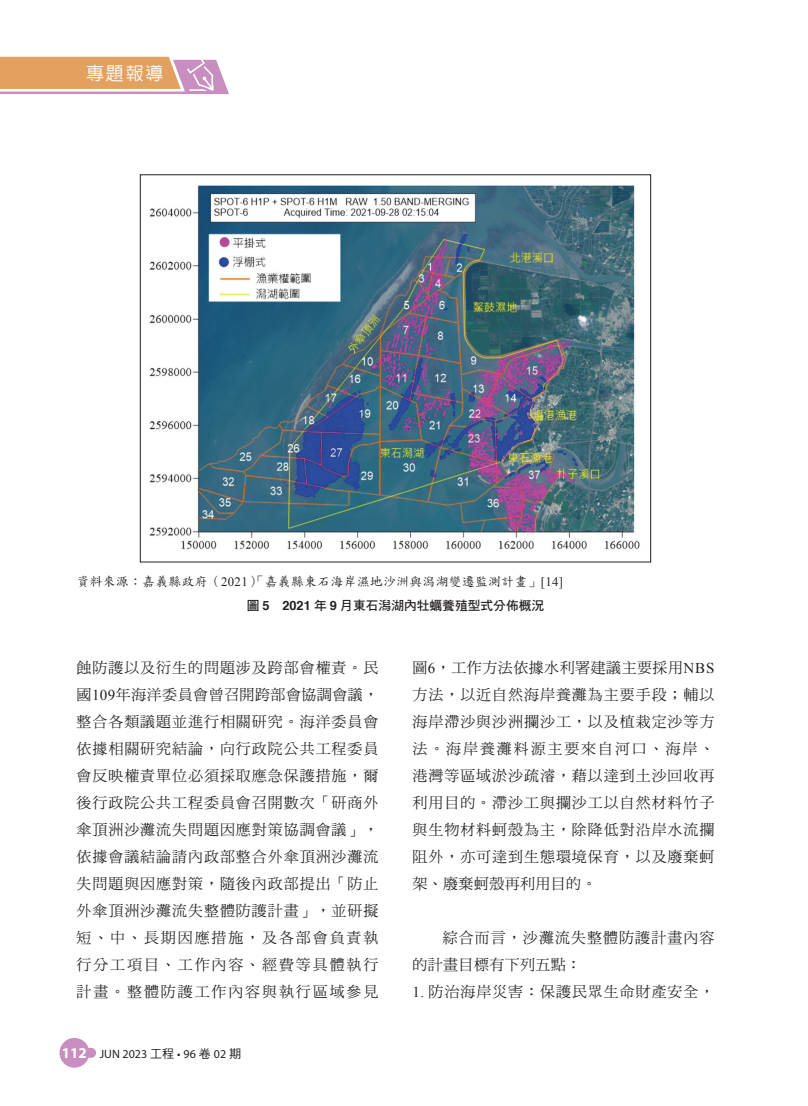
<style>
.page{position:relative;width:808px;height:1106px;background:#fff}
.page>*{position:absolute;margin:0;border:0;box-sizing:border-box;transform-origin:0 0}
.t1{font:500 18px "AR Hei B5";color:#fff}
.t2{font:15px/27px "DF Ming Std W5";letter-spacing:.065em;color:#231f20;text-align:justify}
.t3{font:12.9px "DF Biao Kai Shu Std W5";letter-spacing:.025em;color:#231f20}
.t4{font:12.75px "DF Hei Std W7";color:#231f20}
.t5{font:12px "Myriad Pro";color:#231f20}
.s1{font-family:"Times New Roman"}
.s2{font-family:"Helvetica";font-weight:700}
.s3{font-weight:700;font-size:15px;color:#fff}
.s4{font-family:"DF Hei Std W5"}
</style>
<div class="page">
<svg style="left:0;top:57px;width:229px;height:37px;background:#e0a988"></svg>
<div style="left:60px;top:1037px;width:29px;height:30px;background:#c78ebf;border-radius:50%"></div>
<div style="left:70px;top:1047px;width:26px;height:10px;background:#c78ebf;border-radius:5px"></div>
<img style="left:149px;top:185px;width:491px;height:365px">
<p class="t1" style="left:86px;top:64px;width:79px">專題報導</p>
<p class="t3" style="left:77px;top:574px;width:488px">資料來源：嘉義縣政府（<span class="s1">2021</span>）「嘉義縣東石海岸濕地沙洲與潟湖變遷監測計畫」<span class="s1">[14]</span></p>
<p class="t4" style="left:247px;top:598px;width:299px">圖 <span class="s2">5 2021</span> 年 <span class="s2">9</span> 月東石潟湖內牡蠣養殖型式分佈概況</p>
<p class="t2" style="left:77px;top:653px;width:303px">蝕防護以及衍生的問題涉及跨部會權責。民國<span class="s1">109</span>年海洋委員會曾召開跨部會協調會議，整合各類議題並進行相關研究。海洋委員會依據相關研究結論，向行政院公共工程委員會反映權責單位必須採取應急保護措施，爾後行政院公共工程委員會召開數次「研商外傘頂洲沙灘流失問題因應對策協調會議」，依據會議結論請內政部整合外傘頂洲沙灘流失問題與因應對策，隨後內政部提出「防止外傘頂洲沙灘流失整體防護計畫」，並研擬短、中、長期因應措施，及各部會負責執行分工項目、工作內容、經費等具體執行計畫。整體防護工作內容與執行區域參見</p>
<p class="t2" style="left:412px;top:653px;width:303px">圖<span class="s1">6</span>，工作方法依據水利署建議主要採用<span class="s1">NBS</span>方法，以近自然海岸養灘為主要手段；輔以海岸滯沙與沙洲攔沙工，以及植栽定沙等方法。海岸養灘料源主要來自河口、海岸、港灣等區域淤沙疏濬，藉以達到土沙回收再利用目的。滯沙工與攔沙工以自然材料竹子與生物材料蚵殼為主，除降低對沿岸水流攔阻外，亦可達到生態環境保育，以及廢棄蚵架、廢棄蚵殼再利用目的。</p>
<p class="t2" style="left:412px;top:923px;width:303px;text-indent:30px">綜合而言，沙灘流失整體防護計畫內容的計畫目標有下列五點：</p>
<p class="t2" style="left:412px;top:977px;width:303px"><span class="s1">1.</span> 防治海岸災害：保護民眾生命財產安全，</p>
<p class="t5" style="left:62px;top:1046px;width:181px"><span class="s3">112</span> JUN 2023 <span class="s4">工程</span> • 96 <span class="s4">卷</span> 02 <span class="s4">期</span></p>
</div>
